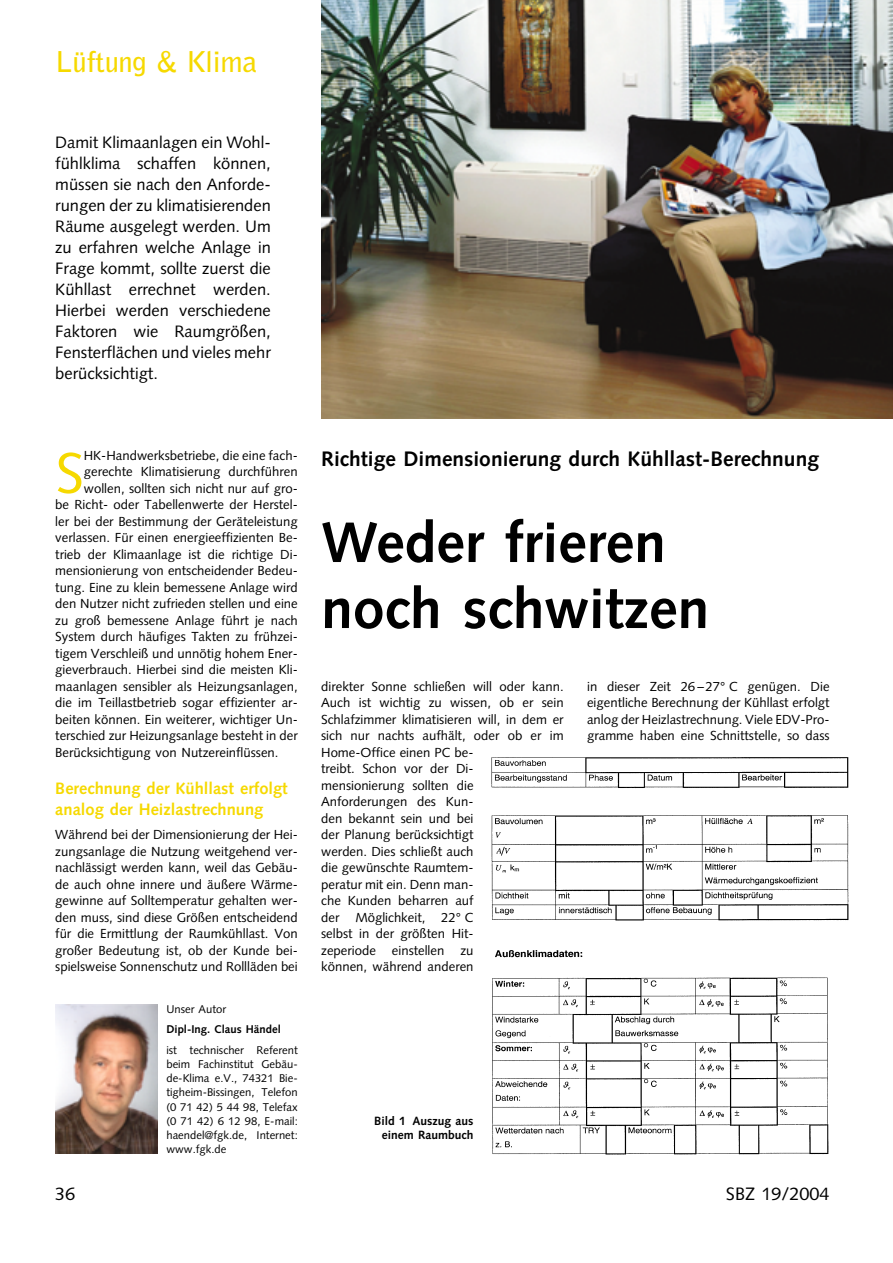
<style>
.page{position:relative;width:893px;height:1263px;background:#fff}
.page>*{position:absolute;margin:0;border:0;box-sizing:border-box;transform-origin:0 0}
.t1{font:57.15px "Syntax";color:#f6d900}
.t2{font:700 57px/66px "Syntax";color:#000}
.t3{font:700 28.5px "Bell Gothic";letter-spacing:-.01em;color:#f6d900}
.t4{font:700 21px "Syntax";color:#000}
.t5{font:18px "Syntax";color:#000}
.t6{font:16.5px/21px "Syntax";color:#000;text-align:justify}
.t7{font:700 16.5px/21px "Syntax";color:#f6d900}
.t8{font:13.2px/16.5px "Syntax";color:#000;text-align:justify}
.t9{font:700 12px/13.5px "Syntax";color:#000;text-align:right}
.t10{font:11.25px/14.2px "Syntax";color:#000;text-align:justify}
.t11{font:700 11.25px "Syntax";color:#000}
</style>
<div class="page">
<img style="left:321px;top:0;width:571px;height:419px">
<img style="left:491px;top:757px;width:357px;height:398px">
<img style="left:55px;top:1004px;width:102px;height:150px">
<h3 class="t3" style="left:55px;top:51px;width:203px">Lüftung &amp; Klima</h3>
<p class="t6" style="left:55px;top:134px;width:217px">Damit Klimaanlagen ein Wohl&shy;fühlklima schaffen können, müssen sie nach den Anforde&shy;rungen der zu klimatisierenden Räume ausgelegt werden. Um zu erfahren welche Anlage in Frage kommt, sollte zuerst die Kühllast errechnet werden.<br>Hierbei werden verschiedene Faktoren wie Raumgrößen, Fensterflächen und vieles mehr berücksichtigt.</p>
<h1 class="t1" style="left:55px;top:450px;width:30px">S</h1>
<p class="t8" style="left:84px;top:448px;width:215px">HK-Handwerksbetriebe, die eine fach-</p>
<p class="t8" style="left:84px;top:465px;width:215px">gerechte Klimatisierung durchführen</p>
<p class="t8" style="left:84px;top:481px;width:215px">wollen, sollten sich nicht nur auf gro-</p>
<p class="t8" style="left:55px;top:498px;width:244px">be Richt- oder Tabellenwerte der Herstel-</p>
<p class="t8" style="left:55px;top:514px;width:244px">ler bei der Bestimmung der Geräteleistung</p>
<p class="t8" style="left:55px;top:531px;width:244px">verlassen. Für einen energieeffizienten Be-</p>
<p class="t8" style="left:55px;top:547px;width:244px">trieb der Klimaanlage ist die richtige Di-</p>
<p class="t8" style="left:55px;top:564px;width:244px">mensionierung von entscheidender Bedeu-</p>
<p class="t8" style="left:55px;top:580px;width:244px">tung. Eine zu klein bemessene Anlage wird</p>
<p class="t8" style="left:55px;top:597px;width:244px">den Nutzer nicht zufrieden stellen und eine</p>
<p class="t8" style="left:55px;top:613px;width:244px">zu groß bemessene Anlage führt je nach</p>
<p class="t8" style="left:55px;top:630px;width:244px">System durch häufiges Takten zu frühzei-</p>
<p class="t8" style="left:55px;top:646px;width:244px">tigem Verschleiß und unnötig hohem Ener-</p>
<p class="t8" style="left:55px;top:663px;width:244px">gieverbrauch. Hierbei sind die meisten Kli-</p>
<p class="t8" style="left:55px;top:679px;width:244px">maanlagen sensibler als Heizungsanlagen,</p>
<p class="t8" style="left:55px;top:696px;width:244px">die im Teillastbetrieb sogar effizienter ar-</p>
<p class="t8" style="left:55px;top:712px;width:244px">beiten können. Ein weiterer, wichtiger Un-</p>
<p class="t8" style="left:55px;top:729px;width:244px">terschied zur Heizungsanlage besteht in der</p>
<p class="t8" style="left:55px;top:745px;width:225px">Berücksichtigung von Nutzereinflüssen.</p>
<p class="t7" style="left:55px;top:780px;width:234px">Berechnung der Kühllast erfolgt analog der Heizlastrechnung</p>
<p class="t8" style="left:55px;top:828px;width:244px">Während bei der Dimensionierung der Hei&shy;zungsanlage die Nutzung weitgehend ver&shy;nachlässigt werden kann, weil das Gebäu&shy;de auch ohne innere und äußere Wärme&shy;gewinne auf Solltemperatur gehalten wer&shy;den muss, sind diese Größen entscheidend für die Ermittlung der Raumkühllast. Von großer Bedeutung ist, ob der Kunde bei&shy;spielsweise Sonnenschutz und Rollläden bei</p>
<p class="t10" style="left:166px;top:1003px;width:61px">Unser Autor</p>
<p class="t11" style="left:166px;top:1025px;width:116px">Dipl-Ing. Claus Händel</p>
<p class="t10" style="left:166px;top:1044px;width:133px">ist technischer Referent beim Fachinstitut Gebäu&shy;de-Klima e.V., 74321 Bie&shy;tigheim-Bissingen, Telefon (0 71 42) 5 44 98, Telefax (0 71 42) 6 12 98, E-mail: haendel@fgk.de, Internet: www.fgk.de</p>
<h3 class="t4" style="left:321px;top:450px;width:499px">Richtige Dimensionierung durch Kühllast-Berechnung</h3>
<h2 class="t2" style="left:321px;top:515px;width:389px">Weder frieren noch schwitzen</h2>
<p class="t8" style="left:321px;top:679px;width:244px;text-align:left">direkter Sonne schließen will oder kann.<br>Auch ist wichtig zu wissen, ob er sein<br>Schlafzimmer klimatisieren will, in dem er sich nur nachts aufhält, oder ob er im<br>Home-Office einen PC be-<br>treibt. Schon vor der Di-<br>mensionierung sollten die<br>Anforderungen des Kun-<br>den bekannt sein und bei<br>der Planung berücksichtigt<br>werden. Dies schließt auch<br>die gewünschte Raumtem-<br>peratur mit ein. Denn man-<br>che Kunden beharren auf<br>der Möglichkeit, 22° C<br>selbst in der größten Hit-<br>zeperiode einstellen zu<br>können, während anderen</p>
<p class="t8" style="left:587px;top:679px;width:244px">in dieser Zeit 26 –27° C genügen. Die eigentliche Berechnung der Kühllast erfolgt anlog der Heizlastrechnung. Viele EDV-Pro&shy;gramme haben eine Schnittstelle, so dass</p>
<p class="t9" style="left:374px;top:1115px;width:101px">Bild 1 Auszug aus einem Raumbuch</p>
<h3 class="t5" style="left:55px;top:1186px;width:22px">36</h3>
<h3 class="t5" style="left:726px;top:1186px;width:105px">SBZ 19/2004</h3>
</div>
